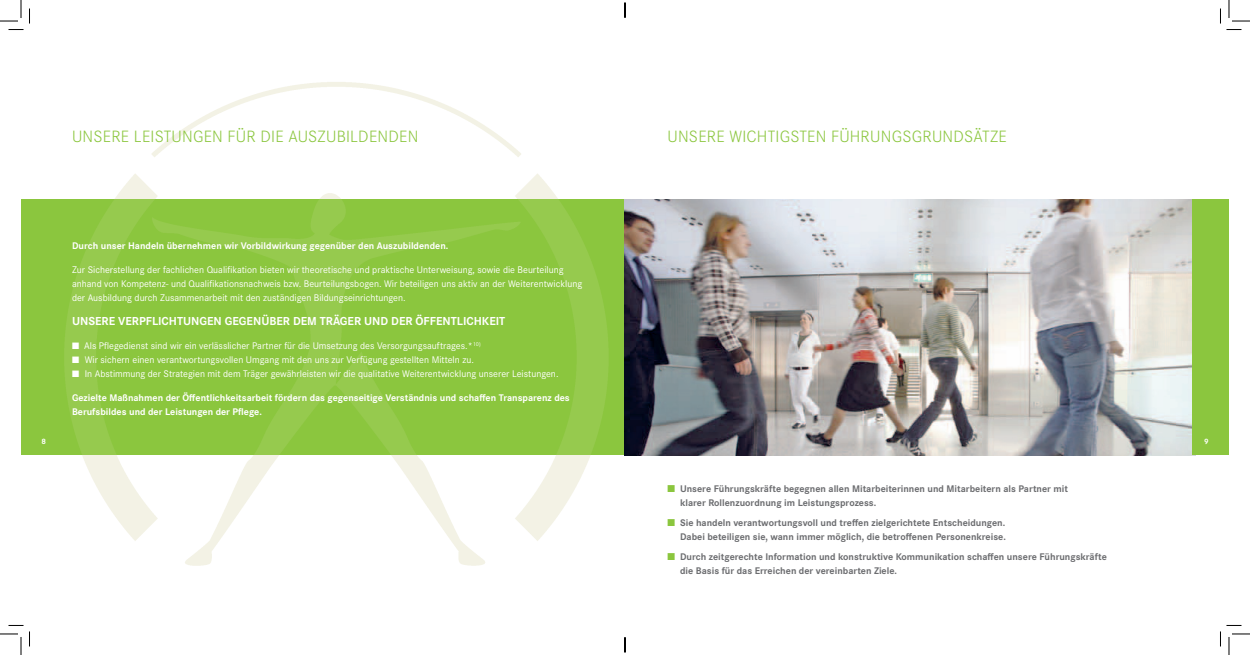
<style>
.page{position:relative;width:1250px;height:655px;background:#fff}
.page>*{position:absolute;margin:0;border:0;box-sizing:border-box;transform-origin:0 0}
.t1{font:300 17px "Corporate S";letter-spacing:.01em;color:#8bc63e}
.t2{font:700 12px "Corporate S";color:#fff}
.t3{font:10px/14px "Corporate S";color:#fff}
.t4{font:700 10px/14px "Corporate S";color:#6c6d70}
.t5{font:700 10px/14px "Corporate S";color:#fff}
.t6{font:700 8px "Corporate S";color:#fff}
.s1{color:#8bc63e}
</style>
<div class="page">
<img style="left:30px;top:82px;width:596px;height:484px">
<img style="left:49px;top:199px;width:1146px;height:256px">
<div style="left:21px;top:200px;width:37px;height:255px;background:#8bc63e"></div>
<div style="left:1192px;top:200px;width:37px;height:255px;background:#8bc63e"></div>
<svg style="left:0;top:0;width:30px;height:30px"></svg>
<svg style="left:0;top:625px;width:30px;height:29px"></svg>
<svg style="left:1220px;top:0;width:30px;height:30px"></svg>
<svg style="left:1220px;top:625px;width:30px;height:29px"></svg>
<svg style="left:624px;top:3px;width:2px;height:15px"></svg>
<svg style="left:624px;top:637px;width:2px;height:15px"></svg>
<h1 class="t1" style="left:72px;top:127px;width:348px">UNSERE LEISTUNGEN FÜR DIE AUSZUBILDENDEN</h1>
<h1 class="t1" style="left:667px;top:127px;width:341px">UNSERE WICHTIGSTEN FÜHRUNGSGRUNDSÄTZE</h1>
<p class="t5" style="left:72px;top:239px;width:378px">Durch unser Handeln übernehmen wir Vorbildwirkung gegenüber den Auszubildenden.</p>
<p class="t3" style="left:72px;top:263px;width:511px">Zur Sicherstellung der fachlichen Qualifikation bieten wir theoretische und praktische Unterweisung, sowie die Beurteilung anhand von Kompetenz- und Qualifikationsnachweis bzw. Beurteilungsbogen. Wir beteiligen uns aktiv an der Weiterentwicklung der Ausbildung durch Zusammenarbeit mit den zuständigen Bildungseinrichtungen.</p>
<p class="t2" style="left:72px;top:314px;width:435px">UNSERE VERPFLICHTUNGEN GEGENÜBER DEM TRÄGER UND DER ÖFFENTLICHKEIT</p>
<p class="t3" style="left:72px;top:339px;width:410px">■ Als Pflegedienst sind wir ein verlässlicher Partner für die Umsetzung des Versorgungsauftrages.*<sup>10)</sup></p>
<p class="t3" style="left:72px;top:353px;width:403px">■ Wir sichern einen verantwortungsvollen Umgang mit den uns zur Verfügung gestellten Mitteln zu.</p>
<p class="t3" style="left:72px;top:367px;width:488px">■ In Abstimmung der Strategien mit dem Träger gewährleisten wir die qualitative Weiterentwicklung unserer Leistungen.</p>
<p class="t5" style="left:72px;top:391px;width:499px">Gezielte Maßnahmen der Öffentlichkeitsarbeit fördern das gegenseitige Verständnis und schaffen Transparenz des<br>Berufsbildes und der Leistungen der Pflege.</p>
<p class="t6" style="left:41px;top:436px;width:6px">8</p>
<p class="t6" style="left:1204px;top:436px;width:6px">9</p>
<p class="t4" style="left:680px;top:481px;width:389px;text-indent:-13px"><span class="s1">■</span> Unsere Führungskräfte begegnen allen Mitarbeiterinnen und Mitarbeitern als Partner mit klarer Rollenzuordnung im Leistungsprozess.</p>
<p class="t4" style="left:667px;top:515px;width:340px;text-align:right"><span class="s1">■</span> Sie handeln verantwortungsvoll und treffen zielgerichtete Entscheidungen.<br>Dabei beteiligen sie, wann immer möglich, die betroffenen Personenkreise.</p>
<p class="t4" style="left:680px;top:549px;width:428px;text-indent:-13px"><span class="s1">■</span> Durch zeitgerechte Information und konstruktive Kommunikation schaffen unsere Führungskräfte die Basis für das Erreichen der vereinbarten Ziele.</p>
</div>
